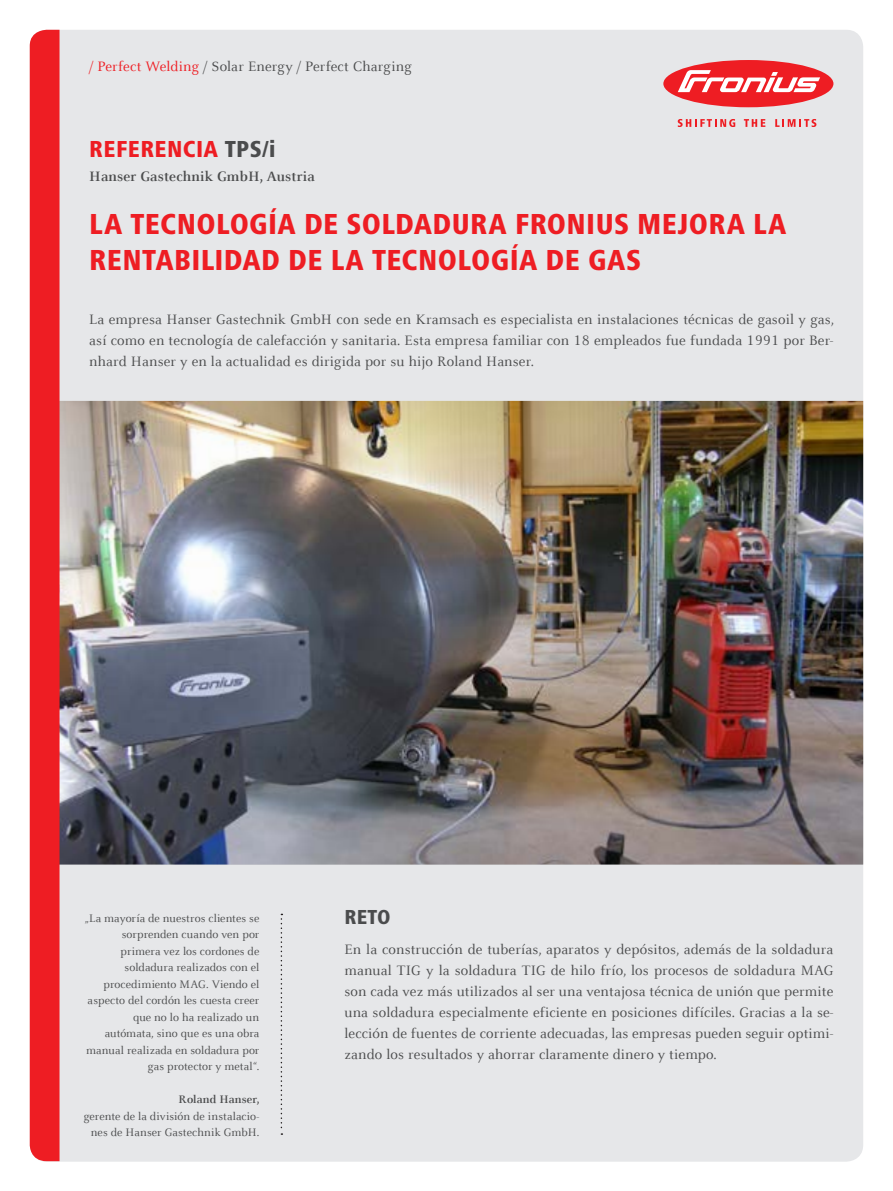
<style>
.page{position:relative;width:893px;height:1191px;background:#fff}
.page>*{position:absolute;margin:0;border:0;box-sizing:border-box;transform-origin:0 0}
.t1{font:800 condensed 30px "Frutiger Next LTW1 G";letter-spacing:.01em;color:#ee1d23}
.t2{font:800 condensed 24px "Frutiger Next LTW1 G";letter-spacing:.015em;color:#ee1d23}
.t3{font:800 condensed 21px "Frutiger Next LTW1 G";color:#4b4c4d}
.t4{font:15px/21px "Celeste Offc Pro";letter-spacing:.01em;color:#4b4c4d;text-align:justify}
.t5{font:700 15px "Celeste Offc Pro";letter-spacing:.01em;color:#4b4c4d}
.t6{font:12px/16.5px "Celeste Offc Pro";color:#4b4c4d;text-align:right}
.t7{font:700 12px "Celeste Offc Pro";letter-spacing:.005em;color:#4b4c4d}
.s1{color:#ee1d23}
.s2{color:#4b4c4d}
</style>
<div class="page">
<div style="left:30px;top:30px;width:833px;height:1131px;background:#e6e7e9;border-radius:17px"></div>
<div style="left:663px;top:60px;width:170px;height:47px;background:#ee1d23;border-radius:50%"></div>
<svg style="left:678px;top:70px;width:142px;height:22px"></svg>
<svg style="left:678px;top:119px;width:57px;height:8px"></svg>
<svg style="left:744px;top:119px;width:21px;height:8px"></svg>
<svg style="left:775px;top:119px;width:41px;height:8px"></svg>
<img style="left:60px;top:401px;width:803px;height:463px">
<div style="left:30px;top:30px;width:30px;height:1131px;background:#ee1d23"></div>
<svg style="left:281px;top:913px;width:1px;height:221px"></svg>
<p class="t4" style="left:89px;top:56px;width:324px"><span class="s1">/ Perfect Welding</span> / Solar Energy / Perfect Charging</p>
<h2 class="t2" style="left:89px;top:136px;width:188px">REFERENCIA <span class="s2">TPS/I</span></h2>
<p class="t5" style="left:89px;top:167px;width:227px">Hanser Gastechnik GmbH, Austria</p>
<h1 class="t1" style="left:89px;top:207px;width:59px">LA TECNOLO</h1>
<h1 class="t1" style="left:249px;top:207px;width:297px">GÍA DE SOLDADURA FRONI</h1>
<h1 class="t1" style="left:596px;top:207px;width:113px">US MEJORA</h1>
<h1 class="t1" style="left:753px;top:207px;width:17px">LA</h1>
<h1 class="t1" style="left:89px;top:243px;width:18px">RENTA</h1>
<h1 class="t1" style="left:174px;top:243px;width:216px">BILIDAD DE LA TECNOLO</h1>
<h1 class="t1" style="left:491px;top:243px;width:134px">GÍA DE GAS</h1>
<p class="t4" style="left:89px;top:308px;width:746px">La empresa Hanser Gastechnik GmbH con sede en Kramsach es especialista en instalaciones técnicas de gasoil y gas, así como en tecnología de calefacción y sanitaria. Esta empresa familiar con 18 empleados fue fundada 1991 por Ber&shy;nhard Hanser y en la actualidad es dirigida por su hijo Roland Hanser.</p>
<p class="t6" style="left:85px;top:909px;width:176px">„La mayoría de nuestros clientes se sorprenden cuando ven por primera vez los cordones de soldadura realizados con el procedimiento MAG. Viendo el aspecto del cordón les cuesta creer que no lo ha realizado un autómata, sino que es una obra manual realizada en soldadura por gas protector y metal“.</p>
<p class="t7" style="left:179px;top:1091px;width:82px">Roland Hanser,</p>
<p class="t6" style="left:84px;top:1107px;width:177px">gerente de la división de instalacio&shy;nes de Hanser Gastechnik GmbH.</p>
<h3 class="t3" style="left:344px;top:905px;width:48px">RETO</h3>
<p class="t4" style="left:344px;top:938px;width:491px">En la construcción de tuberías, aparatos y depósitos, además de la soldadura manual TIG y la soldadura TIG de hilo frío, los procesos de soldadura MAG son cada vez más utilizados al ser una ventajosa técnica de unión que permite una soldadura especialmente eficiente en posiciones difíciles. Gracias a la se&shy;lección de fuentes de corriente adecuadas, las empresas pueden seguir optimi&shy;zando los resultados y ahorrar claramente dinero y tiempo.</p>
</div>
